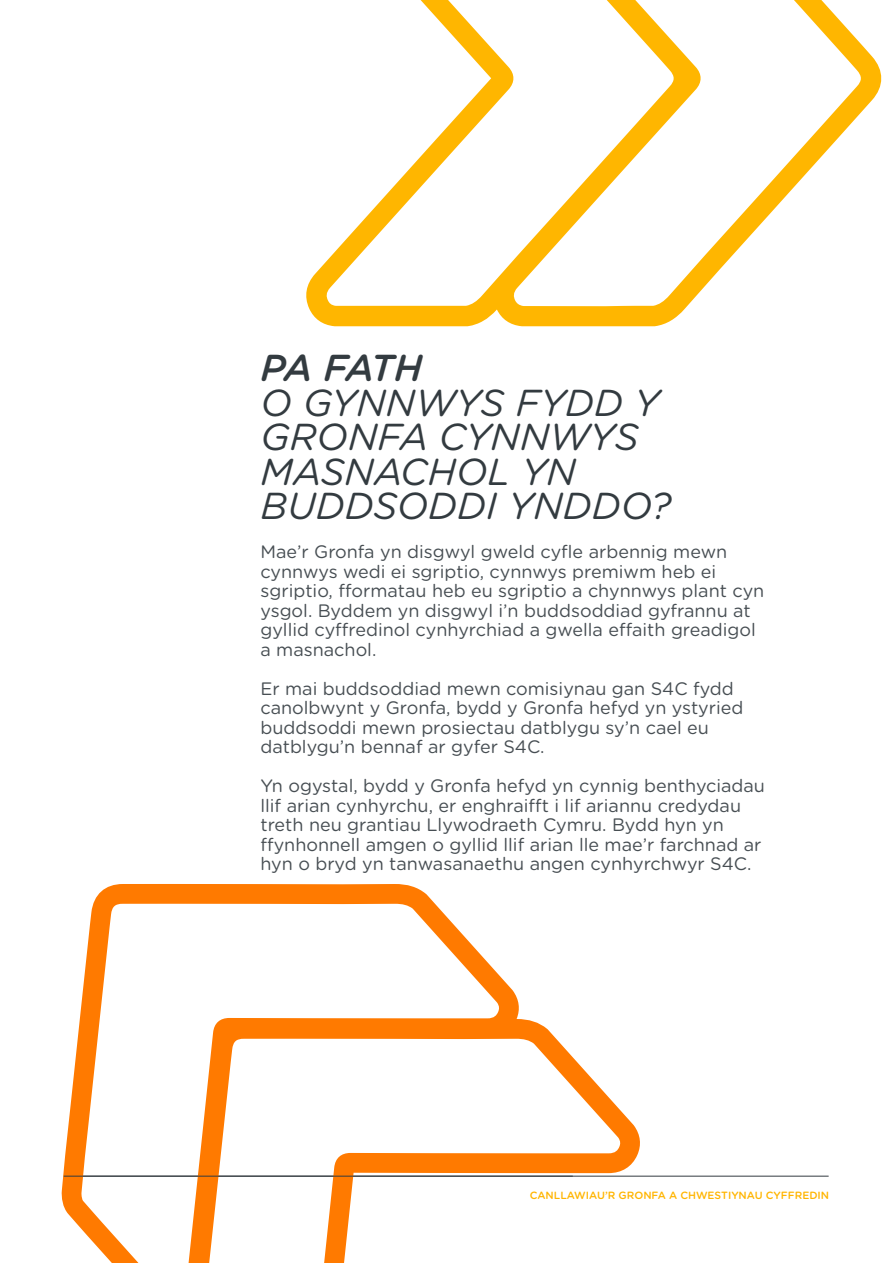
<style>
.page{position:relative;width:893px;height:1263px;background:#fff}
.page>*{position:absolute;margin:0;border:0;box-sizing:border-box;transform-origin:0 0}
.t1{font:italic 37.5px/34.5px "Gotham Rounded";color:#333b40}
.t2{font:italic 500 37.5px "Gotham Rounded";letter-spacing:-.06em;color:#333b40}
.t3{font:18px/19.5px "Gotham Rounded";color:#474e53}
.t4{font:500 10.5px "Gotham Rounded";color:#ffb500}
</style>
<div class="page">
<hr style="left:64px;top:1176px;width:765px;height:1px;background:#333b40">
<svg style="left:61px;top:884px;width:581px;height:379px"></svg>
<svg style="left:306px;top:0;width:576px;height:326px"></svg>
<hr style="left:64px;top:1176px;width:509px;height:1px;background:#333b40">
<p class="t2" style="left:260px;top:341px;width:164px">PA FATH</p>
<p class="t1" style="left:260px;top:383px;width:413px">O GYNNWYS FYDD Y<br>GRONFA CYNNWYS<br>MASNACHOL YN<br>BUDDSODDI YNDDO?</p>
<p class="t3" style="left:260px;top:541px;width:505px">Mae’r Gronfa yn disgwyl gweld cyfle arbennig mewn cynnwys wedi ei sgriptio, cynnwys premiwm heb ei sgriptio, fformatau heb eu sgriptio a chynnwys plant cyn ysgol. Byddem yn disgwyl i’n buddsoddiad gyfrannu at gyllid cyffredinol cynhyrchiad a gwella effaith greadigol a masnachol.</p>
<p class="t3" style="left:260px;top:678px;width:484px">Er mai buddsoddiad mewn comisiynau gan S4C fydd canolbwynt y Gronfa, bydd y Gronfa hefyd yn ystyried buddsoddi mewn prosiectau datblygu sy’n cael eu datblygu’n bennaf ar gyfer S4C.</p>
<p class="t3" style="left:260px;top:775px;width:506px">Yn ogystal, bydd y Gronfa hefyd yn cynnig benthyciadau llif arian cynhyrchu, er enghraifft i lif ariannu credydau treth neu grantiau Llywodraeth Cymru. Bydd hyn yn ffynhonnell amgen o gyllid llif arian lle mae’r farchnad ar hyn o bryd yn tanwasanaethu angen cynhyrchwyr S4C.</p>
<p class="t4" style="left:530px;top:1187px;width:301px">CANLLAWIAU’R GRONFA A CHWESTIYNAU CYFFREDIN</p>
</div>
